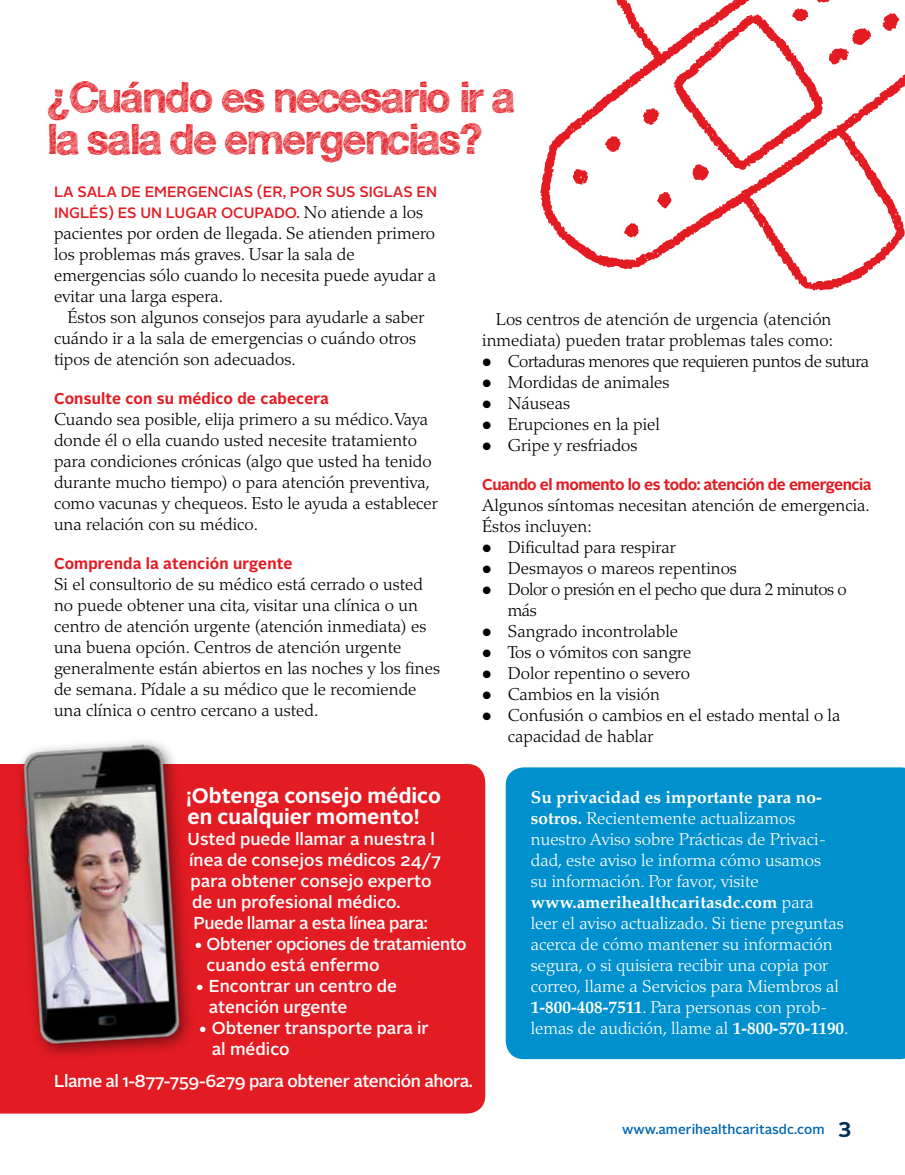
<style>
.page{position:relative;width:905px;height:1175px;background:#fff}
.page>*{position:absolute;margin:0;border:0;box-sizing:border-box;transform-origin:0 0}
.t1{font:700 42px/42px "Sketchetik";letter-spacing:-.055em;color:#e31b23}
.t2{font:700 21px/21px "Alright Sans";color:#fff}
.t3{font:300 17.25px/21px "Palatino LT Std";color:#000}
.t4{font:300 17.25px/21px "Palatino LT Std";color:#fff}
.t5{font:500 17.25px/21px "Alright Sans";color:#fff}
.t6{font:500 17.25px/21px "Alright Sans";letter-spacing:-.025em;color:#fff}
.t7{font:300 17.25px "Palatino LT Std";letter-spacing:-.025em;color:#000}
.t8{font:300 17.25px/21px "Palatino LT Std";letter-spacing:-.03em;color:#000}
.t9{font:700 15.75px "Alright Sans";letter-spacing:.01em;color:#e31b23}
.t10{font:700 15.75px "Alright Sans";letter-spacing:-.03em;color:#e31b23}
.t11{font:500 15px/21px "Alright Sans";color:#e31b23}
.t12{font:500 13.5px "Alright Sans";color:#0067b1}
.s1{font-family:"Palatino LT Std";font-weight:300;font-size:17.25px;color:#000}
.s2{font-family:"Alright Sans";font-weight:500;font-size:10.5px}
.s3{font-size:7.5px}
.s4{font-weight:700}
.s5{font-weight:700;font-size:21px;color:#002d56}
</style>
<div class="page">
<svg style="left:540px;top:0;width:364px;height:290px"></svg>
<svg style="left:643px;top:108px;width:16px;height:17px"></svg>
<svg style="left:570px;top:169px;width:18px;height:17px"></svg>
<svg style="left:657px;top:192px;width:17px;height:17px"></svg>
<svg style="left:882px;top:12px;width:17px;height:19px"></svg>
<svg style="left:673px;top:0;width:198px;height:181px"></svg>
<svg style="left:624px;top:223px;width:15px;height:15px"></svg>
<div style="left:0;top:764px;width:485px;height:349px;background:#e31b23"></div>
<div style="left:14px;top:736px;width:182px;height:324px;background:#000;opacity:.5"></div>
<img style="left:14px;top:738px;width:173px;height:309px">
<div style="left:505px;top:767px;width:399px;height:292px;background:#0090cd"></div>
<h1 class="t1" style="left:46px;top:75px;width:470px">¿Cuándo es necesario ir a la sala de emergencias?</h1>
<p class="t11" style="left:54px;top:181px;width:384px">LA SALA DE EMERGENCIAS (ER, POR SUS SIGLAS EN<br>INGLÉS) ES UN LUGAR OCUPADO. <span class="s1">No atiende a los</span></p>
<p class="t3" style="left:54px;top:223px;width:383px">pacientes por orden de llegada. Se atienden primero los problemas más graves. Usar la sala de emergencias sólo cuando lo necesita puede ayudar a evitar una larga espera.</p>
<p class="t3" style="left:54px;top:307px;width:372px;text-indent:14px">Éstos son algunos consejos para ayudarle a saber cuándo ir a la sala de emergencias o cuándo otros tipos de atención son adecuados.</p>
<p class="t9" style="left:54px;top:387px;width:276px">Consulte con su médico de cabecera</p>
<p class="t3" style="left:54px;top:409px;width:385px">Cuando sea posible, elija primero a su médico. Vaya donde él o ella cuando usted necesite tratamiento para condiciones crónicas (algo que usted ha tenido durante mucho tiempo) o para atención preventiva, como vacunas y chequeos. Esto le ayuda a establecer una relación con su médico.</p>
<p class="t9" style="left:54px;top:552px;width:240px">Comprenda la atención urgente</p>
<p class="t3" style="left:54px;top:574px;width:387px">Si el consultorio de su médico está cerrado o usted no puede obtener una cita, visitar una clínica o un centro de atención urgente (atención inmediata) es una buena opción. Centros de atención urgente generalmente están abiertos en las noches y los fines de semana. Pídale a su médico que le recomiende una clínica o centro cercano a usted.</p>
<p class="t3" style="left:482px;top:309px;width:352px;text-align:right">Los centros de atención de urgencia (atención inmediata) pueden tratar problemas tales como:</p>
<p class="t7" style="left:482px;top:351px;width:388px"><span class="s2">●</span> Cortaduras menores que requieren puntos de sutura</p>
<p class="t3" style="left:482px;top:372px;width:189px"><span class="s2">●</span> Mordidas de animales</p>
<p class="t3" style="left:482px;top:393px;width:89px"><span class="s2">●</span> Náuseas</p>
<p class="t3" style="left:482px;top:414px;width:179px"><span class="s2">●</span> Erupciones en la piel</p>
<p class="t3" style="left:482px;top:435px;width:157px"><span class="s2">●</span> Gripe y resfriados</p>
<p class="t10" style="left:482px;top:473px;width:391px">Cuando el momento lo es todo: atención de emergencia</p>
<p class="t3" style="left:482px;top:495px;width:389px">Algunos síntomas necesitan atención de emergencia.<br>Éstos incluyen:</p>
<p class="t3" style="left:482px;top:537px;width:195px"><span class="s2">●</span> Dificultad para respirar</p>
<p class="t3" style="left:482px;top:558px;width:256px"><span class="s2">●</span> Desmayos o mareos repentinos</p>
<p class="t8" style="left:507px;top:579px;width:340px;text-indent:-26px"><span class="s2">●</span> Dolor o presión en el pecho que dura 2 minutos o más</p>
<p class="t3" style="left:482px;top:621px;width:197px"><span class="s2">●</span> Sangrado incontrolable</p>
<p class="t3" style="left:482px;top:642px;width:211px"><span class="s2">●</span> Tos o vómitos con sangre</p>
<p class="t3" style="left:482px;top:663px;width:209px"><span class="s2">●</span> Dolor repentino o severo</p>
<p class="t3" style="left:482px;top:684px;width:179px"><span class="s2">●</span> Cambios en la visión</p>
<p class="t3" style="left:507px;top:705px;width:334px;text-indent:-26px"><span class="s2">●</span> Confusión o cambios en el estado mental o la capacidad de hablar</p>
<p class="t2" style="left:186px;top:785px;width:256px">¡Obtenga consejo médico en cualquier momento!</p>
<p class="t5" style="left:188px;top:829px;width:255px">Usted puede llamar a nuestra l ínea de consejos médicos 24/7 para obtener consejo experto de un profesional médico.<br>Puede llamar a esta línea para:</p>
<p class="t6" style="left:206px;top:934px;width:262px;text-indent:-11px"><span class="s3">●</span> Obtener opciones de tratamiento cuando está enfermo</p>
<p class="t5" style="left:209px;top:976px;width:190px;text-indent:-12px"><span class="s3">●</span> Encontrar un centro de atención urgente</p>
<p class="t5" style="left:212px;top:1018px;width:219px;text-indent:-12px"><span class="s3">●</span> Obtener transporte para ir al médico</p>
<p class="t6" style="left:54px;top:1070px;width:420px">Llame al 1-877-759-6279 para obtener atención ahora.</p>
<p class="t4" style="left:531px;top:787px;width:319px"><span class="s4">Su privacidad es importante para no&shy;sotros.</span> Recientemente actualizamos nuestro Aviso sobre Prácticas de Privaci&shy;dad, este aviso le informa cómo usamos<br>su información. Por favor, visite <span class="s4">www.amerihealthcaritasdc.com</span> para<br>leer el aviso actualizado. Si tiene preguntas acerca de cómo mantener su información segura, o si quisiera recibir una copia por correo, llame a Servicios para Miembros al <span class="s4">1-800-408-7511</span>. Para personas con prob&shy;lemas de audición, llame al <span class="s4">1-800-570-1190</span>.</p>
<p class="t12" style="left:622px;top:1120px;width:230px">www.amerihealthcaritasdc.com <span class="s5">3</span></p>
</div>
